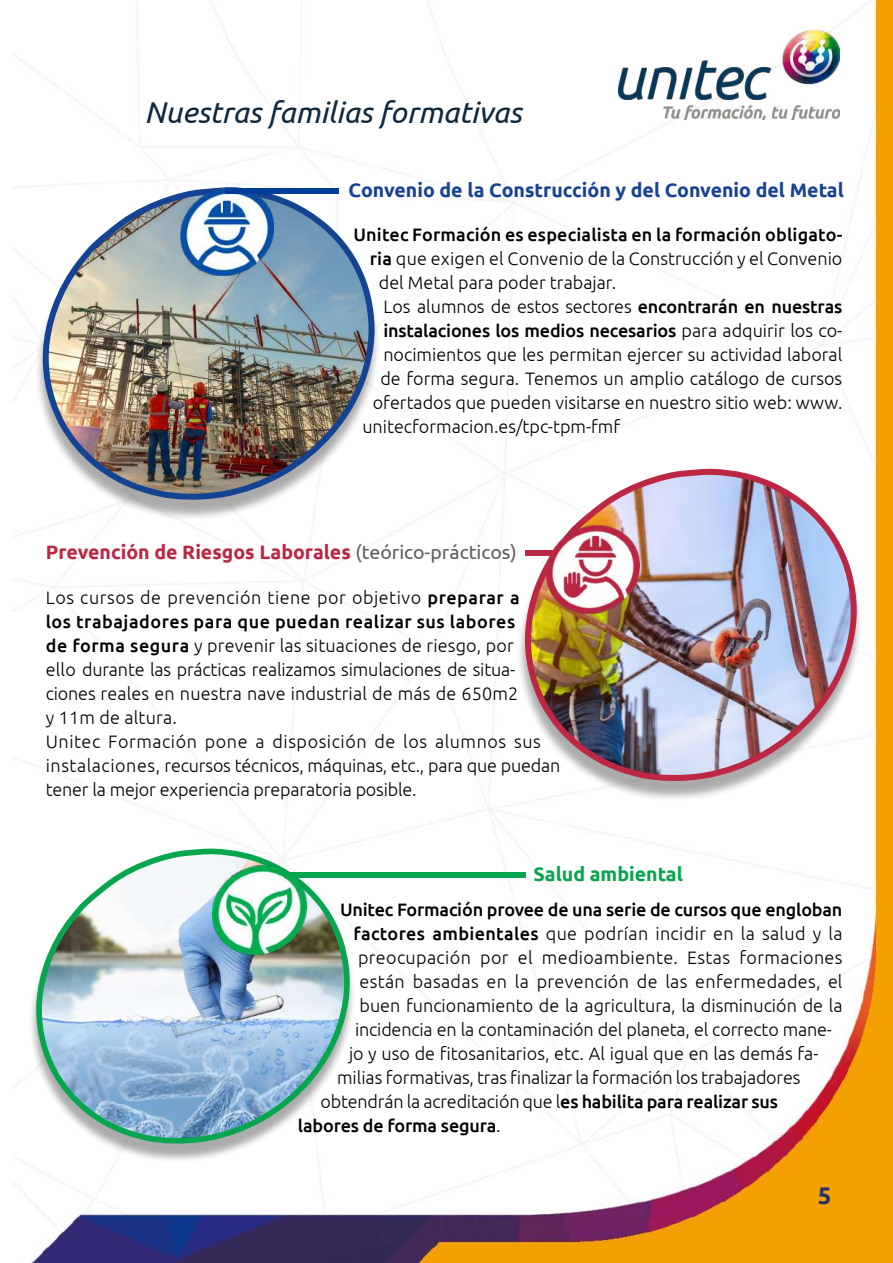
<style>
.page{position:relative;width:893px;height:1263px;background:#fff}
.page>*{position:absolute;margin:0;border:0;box-sizing:border-box;transform-origin:0 0}
.t1{font:italic 30px "Ubuntu";color:#10283c}
.t2{font:700 24px "Ubuntu";color:#24326a}
.t3{font:700 19.5px "Ubuntu";color:#bb2643}
.t4{font:700 19.5px "Ubuntu";color:#174194}
.t5{font:700 19.5px "Ubuntu";color:#06a54e}
.t6{font:300 18px/24px "Ubuntu";color:#000}
.t7{font:300 18px "Ubuntu";letter-spacing:.02em;color:#000}
.t8{font:500 18px "Ubuntu";letter-spacing:-.01em;color:#000}
.t9{font:500 18px "Ubuntu";letter-spacing:.01em;color:#000}
.s1{font-weight:500}
.s2{font-weight:300}
.s3{font-weight:400;color:#5e5e5e}
</style>
<div class="page">
<img style="left:12px;top:0;width:881px;height:1263px">
<img style="left:619px;top:30px;width:221px;height:90px">
<div style="left:34px;top:194px;width:347px;height:327px;background:#000;opacity:.33"></div>
<img style="left:39px;top:185px;width:340px;height:320px">
<div style="left:28px;top:855px;width:328px;height:308px;background:#000;opacity:.33"></div>
<img style="left:33px;top:846px;width:321px;height:303px">
<div style="left:516px;top:475px;width:348px;height:327px;background:#000;opacity:.33"></div>
<img style="left:521px;top:466px;width:340px;height:320px">
<img style="left:180px;top:188px;width:94px;height:88px">
<img style="left:213px;top:866px;width:93px;height:88px">
<img style="left:546px;top:526px;width:93px;height:88px">
<div style="left:213px;top:177px;width:141px;height:18px;background:#fff;opacity:.75"></div>
<div style="left:271px;top:861px;width:268px;height:18px;background:#fff;opacity:.75"></div>
<div style="left:513px;top:539px;width:56px;height:18px;background:#fff;opacity:.75"></div>
<h1 class="t1" style="left:145px;top:94px;width:378px">Nuestras familias formativas</h1>
<p class="t4" style="left:349px;top:178px;width:497px">Convenio de la Construcción y del Convenio del Metal</p>
<p class="t9" style="left:353px;top:224px;width:490px">Unitec Formación es especialista en la formación obligato-</p>
<p class="t6" style="left:370px;top:247px;width:474px"><span class="s1">ria</span> que exigen el Convenio de la Construcción y el Convenio</p>
<p class="t6" style="left:379px;top:271px;width:239px">del Metal para poder trabajar.</p>
<p class="t6" style="left:383px;top:295px;width:460px">Los alumnos de estos sectores <span class="s1">encontrarán en nuestras</span></p>
<p class="t8" style="left:383px;top:320px;width:460px">instalaciones los medios necesarios <span class="s2">para adquirir los co-</span></p>
<p class="t6" style="left:383px;top:343px;width:461px">nocimientos que les permitan ejercer su actividad laboral</p>
<p class="t6" style="left:380px;top:367px;width:463px">de forma segura. Tenemos un amplio catálogo de cursos</p>
<p class="t6" style="left:373px;top:391px;width:471px">ofertados que pueden visitarse en nuestro sitio web: www.</p>
<p class="t6" style="left:362px;top:415px;width:259px">unitecformacion.es/tpc-tpm-fmf</p>
<p class="t3" style="left:46px;top:540px;width:473px">Prevención de Riesgos Laborales <span class="s3">(teórico-prácticos)</span></p>
<p class="t6" style="left:46px;top:585px;width:516px">Los cursos de prevención tiene por objetivo <span class="s1">preparar a<br>los trabajadores para que puedan realizar sus labores<br>de forma segura</span> y prevenir las situaciones de riesgo, por<br>ello durante las prácticas realizamos simulaciones de situa&shy;ciones reales en nuestra nave industrial de más de 650m2<br>y 11m de altura.<br>Unitec Formación pone a disposición de los alumnos sus instalaciones, recursos técnicos, máquinas, etc., para que puedan tener la mejor experiencia preparatoria posible.</p>
<p class="t5" style="left:533px;top:862px;width:151px">Salud ambiental</p>
<p class="t8" style="left:340px;top:899px;width:504px">Unitec Formación provee de una serie de cursos que engloban</p>
<p class="t7" style="left:353px;top:923px;width:490px"><span class="s1">factores ambientales</span> que podrían incidir en la salud y la</p>
<p class="t7" style="left:358px;top:947px;width:486px">preocupación por el medioambiente. Estas formaciones</p>
<p class="t7" style="left:359px;top:971px;width:485px">están basadas en la prevención de las enfermedades, el</p>
<p class="t6" style="left:359px;top:993px;width:485px">buen funcionamiento de la agricultura, la disminución de la</p>
<p class="t6" style="left:355px;top:1017px;width:478px">incidencia en la contaminación del planeta, el correcto mane-</p>
<p class="t6" style="left:349px;top:1041px;width:471px">jo y uso de fitosanitarios, etc. Al igual que en las demás fa-</p>
<p class="t6" style="left:337px;top:1065px;width:465px">milias formativas, tras finalizar la formación los trabajadores</p>
<p class="t6" style="left:320px;top:1089px;width:459px">obtendrán la acreditación que l<span class="s1">es habilita para realizar sus</span></p>
<p class="t8" style="left:298px;top:1115px;width:204px">labores de forma segura<span class="s2">.</span></p>
<h2 class="t2" style="left:818px;top:1181px;width:15px">5</h2>
</div>
